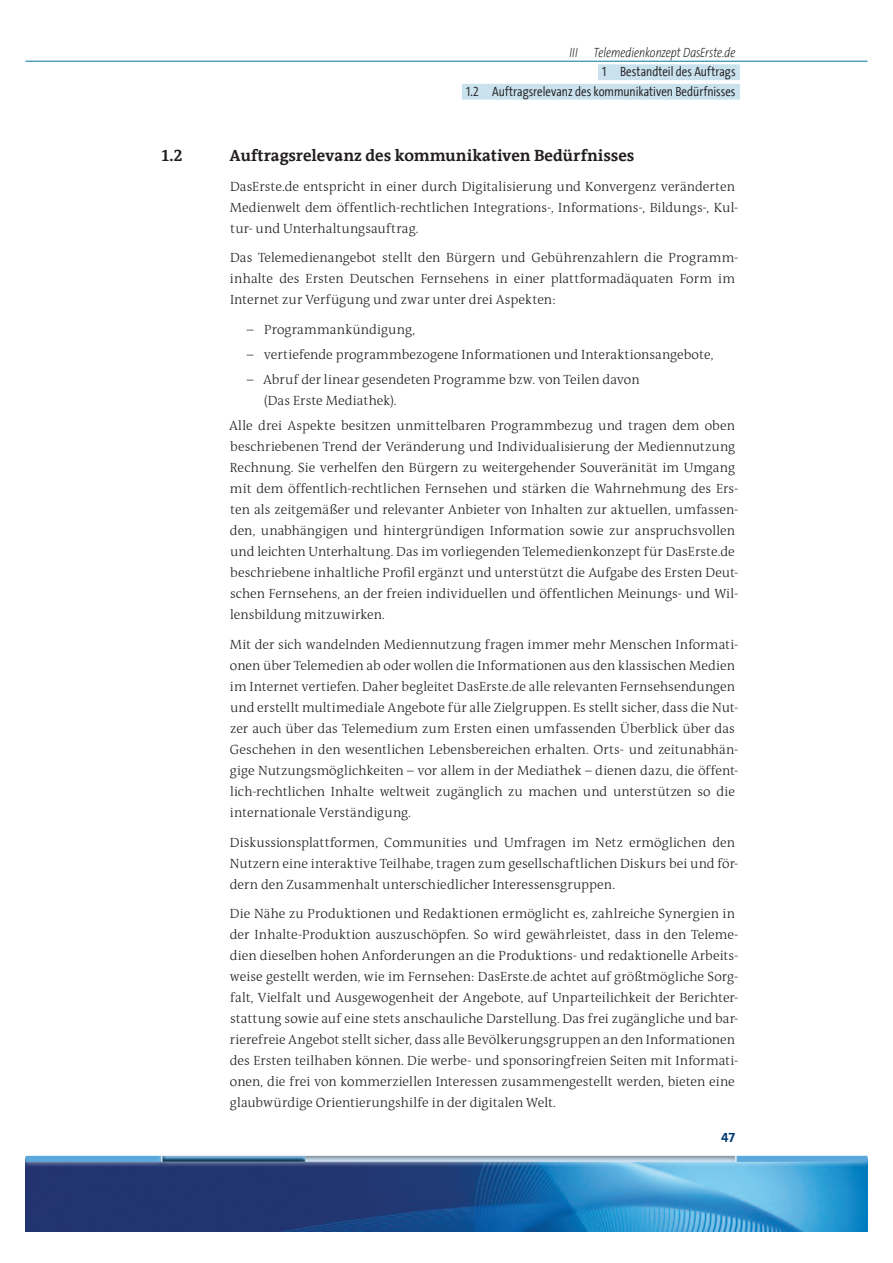
<style>
.page{position:relative;width:893px;height:1263px;background:#fff}
.page>*{position:absolute;margin:0;border:0;box-sizing:border-box;transform-origin:0 0}
.t1{font:700 16.5px "The Antiqua B7";color:#231f20}
.t2{font:16.5px "The Antiqua B7 c Bold Caps";color:#231f20}
.t3{font:300 13.5px/21px "The Antiqua B3";color:#231f20}
.t4{font:300 13.5px/19.5px "The Sans Cd LF4";letter-spacing:.005em;color:#231f20;text-align:right}
.t5{font:italic 200 13.5px "The Sans Cd OF2 i";letter-spacing:-.005em;color:#231f20}
.t6{font:13.5px "The Sans 7 Bold Expert";color:#013874}
</style>
<div class="page">
<img style="left:26px;top:1167px;width:841px;height:64px">
<div style="left:20px;top:1150px;width:147px;height:17px;background:#fff;opacity:.8"></div>
<div style="left:26px;top:1156px;width:136px;height:6px;background:#5ba8dc"></div>
<div style="left:157px;top:1150px;width:584px;height:17px;background:#fff;opacity:.8"></div>
<div style="left:161px;top:1155px;width:576px;height:9px;background:#231f20;opacity:.5"></div>
<div style="left:730px;top:1150px;width:143px;height:17px;background:#fff;opacity:.8"></div>
<div style="left:736px;top:1156px;width:131px;height:6px;background:#5ba8dc"></div>
<hr style="left:26px;top:61px;width:841px;height:1px;background:#0076a3">
<div style="left:598px;top:64px;width:142px;height:16px;background:#c9e2ee"></div>
<div style="left:462px;top:84px;width:278px;height:16px;background:#c9e2ee"></div>
<div style="left:162px;top:1155px;width:145px;height:9px;background:#231f20;opacity:.8"></div>
<p class="t5" style="left:569px;top:46px;width:168px">III Telemedienkonzept DasErste.de</p>
<p class="t4" style="left:466px;top:63px;width:271px">1 Bestandteil des Auftrags<br>1.2 Auftragsrelevanz des kommunikativen Bedürfnisses</p>
<p class="t2" style="left:161px;top:147px;width:23px">1.2</p>
<p class="t1" style="left:230px;top:147px;width:406px">Auftragsrelevanz des kommunikativen Bedürfnisses</p>
<p class="t3" style="left:230px;top:176px;width:510px">DasErste.de entspricht in einer durch Digitalisierung und Konvergenz veränderten<br>Medienwelt dem öffentlich-rechtlichen Integrations-, Informations-, Bildungs-, Kul&shy;tur- und Unterhaltungsauftrag.</p>
<p class="t3" style="left:230px;top:248px;width:509px">Das Telemedienangebot stellt den Bürgern und Gebührenzahlern die Programm&shy;inhalte des Ersten Deutschen Fernsehens in einer plattformadäquaten Form im<br>Internet zur Verfügung und zwar unter drei Aspekten:</p>
<p class="t3" style="left:247px;top:319px;width:170px">– Programmankündigung,</p>
<p class="t3" style="left:247px;top:344px;width:468px">– vertiefende programmbezogene Informationen und Interaktionsangebote,</p>
<p class="t3" style="left:264px;top:370px;width:377px;text-indent:-17px">– Abruf der linear gesendeten Programme bzw. von Teilen davon (Das Erste Mediathek).</p>
<p class="t3" style="left:229px;top:416px;width:511px">Alle drei Aspekte besitzen unmittelbaren Programmbezug und tragen dem oben beschriebenen Trend der Veränderung und Individualisierung der Mediennutzung Rechnung. Sie verhelfen den Bürgern zu weitergehender Souveränität im Umgang mit dem öffentlich-rechtlichen Fernsehen und stärken die Wahrnehmung des Ers&shy;ten als zeitgemäßer und relevanter Anbieter von Inhalten zur aktuellen, umfassen&shy;den, unabhängigen und hintergründigen Information sowie zur anspruchsvollen und leichten Unterhaltung. Das im vorliegenden Telemedienkonzept für DasErste.de beschriebene inhaltliche Profil ergänzt und unterstützt die Aufgabe des Ersten Deut&shy;schen Fernsehens, an der freien individuellen und öffentlichen Meinungs- und Wil&shy;lensbildung mitzuwirken.</p>
<p class="t3" style="left:230px;top:634px;width:510px">Mit der sich wandelnden Mediennutzung fragen immer mehr Menschen Informati&shy;onen über Telemedien ab oder wollen die Informationen aus den klassischen Medien im Internet vertiefen. Daher begleitet DasErste.de alle relevanten Fernsehsendungen und erstellt multimediale Angebote für alle Zielgruppen. Es stellt sicher, dass die Nut&shy;zer auch über das Telemedium zum Ersten einen umfassenden Überblick über das Geschehen in den wesentlichen Lebensbereichen erhalten. Orts- und zeitunabhän&shy;gige Nutzungsmöglichkeiten – vor allem in der Mediathek – dienen dazu, die öffent&shy;lich-rechtlichen Inhalte weltweit zugänglich zu machen und unterstützen so die internationale Verständigung.</p>
<p class="t3" style="left:230px;top:832px;width:510px">Diskussionsplattformen, Communities und Umfragen im Netz ermöglichen den<br>Nutzern eine interaktive Teilhabe, tragen zum gesellschaftlichen Diskurs bei und för&shy;dern den Zusammenhalt unterschiedlicher Interessensgruppen.</p>
<p class="t3" style="left:230px;top:903px;width:510px">Die Nähe zu Produktionen und Redaktionen ermöglicht es, zahlreiche Synergien in der Inhalte-Produktion auszuschöpfen. So wird gewährleistet, dass in den Teleme&shy;dien dieselben hohen Anforderungen an die Produktions- und redaktionelle Arbeits&shy;weise gestellt werden, wie im Fernsehen: DasErste.de achtet auf größtmögliche Sorg&shy;falt, Vielfalt und Ausgewogenheit der Angebote, auf Unparteilichkeit der Berichter&shy;stattung sowie auf eine stets anschauliche Darstellung. Das frei zugängliche und bar&shy;rierefreie Angebot stellt sicher, dass alle Bevölkerungsgruppen an den Informationen des Ersten teilhaben können. Die werbe- und sponsoringfreien Seiten mit Informati&shy;onen, die frei von kommerziellen Interessen zusammengestellt werden, bieten eine glaubwürdige Orientierungshilfe in der digitalen Welt.</p>
<p class="t6" style="left:721px;top:1126px;width:16px">47</p>
</div>
